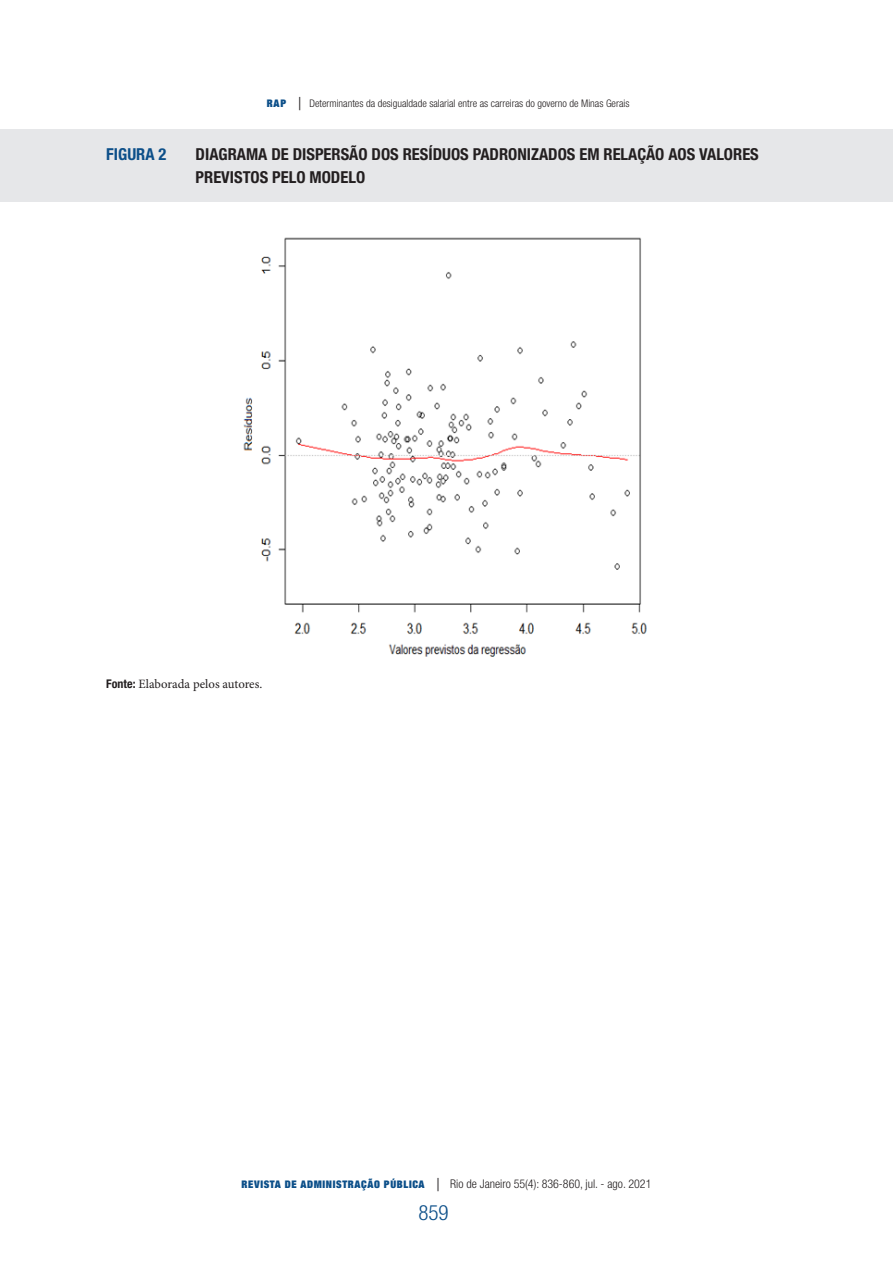
<style>
.page{position:relative;width:893px;height:1263px;background:#fff}
.page>*{position:absolute;margin:0;border:0;box-sizing:border-box;transform-origin:0 0}
.t1{font:300 condensed 21px "Helvetica Neue LT Std";color:#0c4f89}
.tit_tab{font:700 condensed 16.5px/23.1px "Helvetica Neue LT Std";color:#231f20}
.tit_tab-2{font:700 condensed 16.5px "Helvetica Neue LT Std";color:#0c4f89}
.fonte{font:12.75px "Minion Pro";color:#231f20}
.t2{font:300 condensed 12px "Helvetica Neue LT Std";color:#231f20}
.t3{font:300 condensed 10.5px "Helvetica Neue LT Std";color:#231f20}
.s1{font-family:"Helvetica Neue";font-weight:900;font-stretch:expanded;color:#0c4f89}
.s2{font-size:18px}
.s3{font-family:"Helvetica Neue LT Std";font-weight:700;font-stretch:condensed;font-size:12px}
.s4{font-family:"Helvetica Neue";font-weight:900;font-stretch:expanded;font-size:10.5px;color:#0c4f89}
</style>
<div class="page">
<div style="left:0;top:129px;width:893px;height:73px;background:#e6e7e9"></div>
<img style="left:243px;top:237px;width:404px;height:420px">
<p class="t3" style="left:267px;top:98px;width:364px"><span class="s1">RAP</span> <span class="s2">|</span> Determinantes da desigualdade salarial entre as carreiras do governo de Minas Gerais</p>
<p class="tit_tab-2" style="left:106px;top:144px;width:62px">FIGURA 2</p>
<p class="tit_tab" style="left:196px;top:142px;width:565px">DIAGRAMA DE DISPERSÃO DOS RESÍDUOS PADRONIZADOS EM RELAÇÃO AOS VALORES<br>PREVISTOS PELO MODELO</p>
<p class="fonte" style="left:106px;top:675px;width:157px"><span class="s3">Fonte:</span> Elaborada pelos autores.</p>
<p class="t2" style="left:242px;top:1176px;width:411px"><span class="s4">REVISTA DE ADMINISTRAÇÃO PÚBLICA</span> <span class="s2">|</span> Rio de Janeiro 55(4): 836-860, jul. - ago. 2021</p>
<p class="t1" style="left:418px;top:1200px;width:32px">859</p>
</div>
